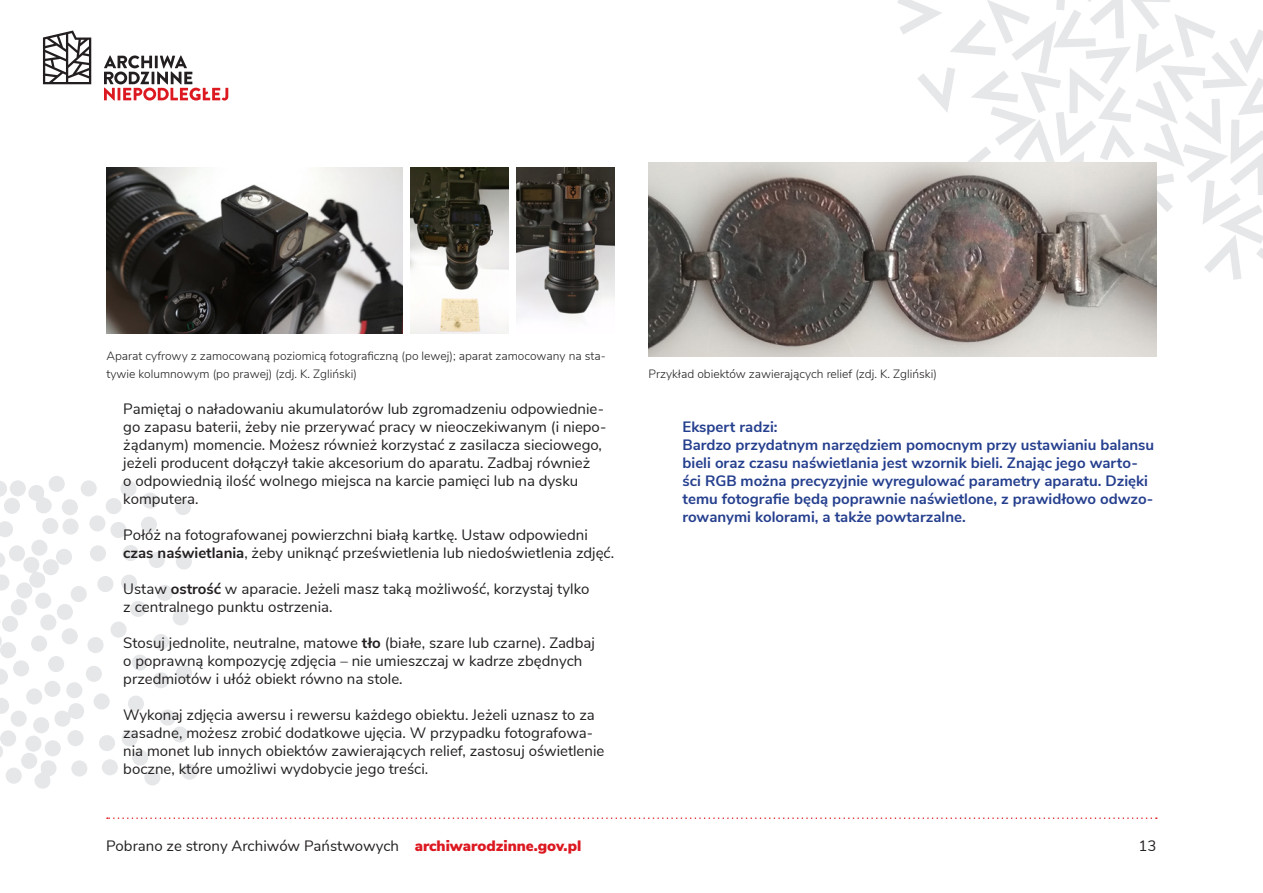
<style>
.page{position:relative;width:1263px;height:893px;background:#fff}
.page>*{position:absolute;margin:0;border:0;box-sizing:border-box;transform-origin:0 0}
.tekst_wcięcie{font:15px/18px "Nunito Sans";color:#231f20}
.wyroznienie{font:700 15px/18px "Nunito Sans";color:#253f8e}
.podpis_foto{font:300 12px/18px "Nunito Sans";color:#231f20}
.s1{font-weight:700}
.s2{font-weight:900;color:#dc1820}
</style>
<div class="page">
<svg style="left:897px;top:0;width:366px;height:280px"></svg>
<svg style="left:23px;top:557px;width:22px;height:31px"></svg>
<svg style="left:54px;top:703px;width:30px;height:24px"></svg>
<svg style="left:28px;top:485px;width:24px;height:28px"></svg>
<svg style="left:34px;top:760px;width:23px;height:29px"></svg>
<div style="left:86px;top:666px;width:16px;height:16px;background:#e6e7e9;border-radius:50%"></div>
<div style="left:11px;top:710px;width:16px;height:17px;background:#e6e7e9;border-radius:50%"></div>
<div style="left:49px;top:476px;width:16px;height:16px;background:#e6e7e9;border-radius:50%"></div>
<div style="left:153px;top:672px;width:16px;height:16px;background:#e6e7e9;border-radius:50%"></div>
<div style="left:122px;top:730px;width:16px;height:16px;background:#e6e7e9;border-radius:50%"></div>
<div style="left:97px;top:576px;width:16px;height:16px;background:#e6e7e9;border-radius:50%"></div>
<div style="left:121px;top:575px;width:16px;height:16px;background:#e6e7e9;border-radius:50%"></div>
<svg style="left:0;top:574px;width:9px;height:17px"></svg>
<div style="left:0;top:730px;width:16px;height:16px;background:#e6e7e9;border-radius:50%"></div>
<div style="left:48px;top:656px;width:16px;height:16px;background:#e6e7e9;border-radius:50%"></div>
<div style="left:25px;top:736px;width:16px;height:16px;background:#e6e7e9;border-radius:50%"></div>
<div style="left:42px;top:518px;width:16px;height:16px;background:#e6e7e9;border-radius:50%"></div>
<div style="left:172px;top:726px;width:16px;height:16px;background:#e6e7e9;border-radius:50%"></div>
<div style="left:71px;top:586px;width:16px;height:16px;background:#e6e7e9;border-radius:50%"></div>
<div style="left:45px;top:740px;width:16px;height:16px;background:#e6e7e9;border-radius:50%"></div>
<div style="left:132px;top:749px;width:16px;height:17px;background:#e6e7e9;border-radius:50%"></div>
<div style="left:4px;top:498px;width:16px;height:16px;background:#e6e7e9;border-radius:50%"></div>
<div style="left:6px;top:768px;width:16px;height:16px;background:#e6e7e9;border-radius:50%"></div>
<div style="left:120px;top:481px;width:17px;height:16px;background:#e6e7e9;border-radius:50%"></div>
<div style="left:11px;top:599px;width:16px;height:16px;background:#e6e7e9;border-radius:50%"></div>
<div style="left:160px;top:709px;width:16px;height:17px;background:#e6e7e9;border-radius:50%"></div>
<div style="left:10px;top:480px;width:16px;height:16px;background:#e6e7e9;border-radius:50%"></div>
<div style="left:110px;top:622px;width:17px;height:16px;background:#e6e7e9;border-radius:50%"></div>
<div style="left:176px;top:553px;width:16px;height:16px;background:#e6e7e9;border-radius:50%"></div>
<svg style="left:0;top:553px;width:5px;height:14px"></svg>
<div style="left:56px;top:549px;width:16px;height:16px;background:#e6e7e9;border-radius:50%"></div>
<div style="left:153px;top:634px;width:16px;height:16px;background:#e6e7e9;border-radius:50%"></div>
<div style="left:102px;top:759px;width:16px;height:16px;background:#e6e7e9;border-radius:50%"></div>
<div style="left:99px;top:735px;width:16px;height:16px;background:#e6e7e9;border-radius:50%"></div>
<svg style="left:0;top:746px;width:3px;height:11px"></svg>
<div style="left:66px;top:682px;width:16px;height:16px;background:#e6e7e9;border-radius:50%"></div>
<svg style="left:0;top:521px;width:13px;height:16px"></svg>
<div style="left:110px;top:522px;width:17px;height:16px;background:#e6e7e9;border-radius:50%"></div>
<div style="left:128px;top:696px;width:16px;height:16px;background:#e6e7e9;border-radius:50%"></div>
<div style="left:35px;top:593px;width:16px;height:16px;background:#e6e7e9;border-radius:50%"></div>
<div style="left:142px;top:493px;width:16px;height:16px;background:#e6e7e9;border-radius:50%"></div>
<div style="left:157px;top:585px;width:16px;height:16px;background:#e6e7e9;border-radius:50%"></div>
<div style="left:149px;top:552px;width:16px;height:16px;background:#e6e7e9;border-radius:50%"></div>
<div style="left:0;top:642px;width:16px;height:16px;background:#e6e7e9;border-radius:50%"></div>
<div style="left:144px;top:769px;width:17px;height:16px;background:#e6e7e9;border-radius:50%"></div>
<div style="left:16px;top:582px;width:16px;height:16px;background:#e6e7e9;border-radius:50%"></div>
<div style="left:33px;top:717px;width:16px;height:16px;background:#e6e7e9;border-radius:50%"></div>
<div style="left:62px;top:628px;width:16px;height:16px;background:#e6e7e9;border-radius:50%"></div>
<div style="left:21px;top:753px;width:16px;height:16px;background:#e6e7e9;border-radius:50%"></div>
<div style="left:89px;top:515px;width:16px;height:16px;background:#e6e7e9;border-radius:50%"></div>
<div style="left:90px;top:545px;width:16px;height:16px;background:#e6e7e9;border-radius:50%"></div>
<div style="left:62px;top:499px;width:16px;height:16px;background:#e6e7e9;border-radius:50%"></div>
<div style="left:26px;top:688px;width:16px;height:16px;background:#e6e7e9;border-radius:50%"></div>
<div style="left:106px;top:498px;width:16px;height:16px;background:#e6e7e9;border-radius:50%"></div>
<div style="left:81px;top:480px;width:16px;height:16px;background:#e6e7e9;border-radius:50%"></div>
<div style="left:2px;top:616px;width:16px;height:16px;background:#e6e7e9;border-radius:50%"></div>
<div style="left:9px;top:545px;width:16px;height:16px;background:#e6e7e9;border-radius:50%"></div>
<div style="left:44px;top:681px;width:16px;height:16px;background:#e6e7e9;border-radius:50%"></div>
<svg style="left:0;top:669px;width:8px;height:16px"></svg>
<div style="left:181px;top:764px;width:17px;height:16px;background:#e6e7e9;border-radius:50%"></div>
<div style="left:173px;top:609px;width:16px;height:17px;background:#e6e7e9;border-radius:50%"></div>
<svg style="left:0;top:637px;width:2px;height:11px"></svg>
<div style="left:40px;top:614px;width:16px;height:16px;background:#e6e7e9;border-radius:50%"></div>
<div style="left:31px;top:635px;width:16px;height:17px;background:#e6e7e9;border-radius:50%"></div>
<div style="left:175px;top:499px;width:16px;height:16px;background:#e6e7e9;border-radius:50%"></div>
<div style="left:176px;top:665px;width:16px;height:16px;background:#e6e7e9;border-radius:50%"></div>
<svg style="left:0;top:698px;width:9px;height:16px"></svg>
<div style="left:43px;top:559px;width:16px;height:16px;background:#e6e7e9;border-radius:50%"></div>
<div style="left:13px;top:660px;width:16px;height:16px;background:#e6e7e9;border-radius:50%"></div>
<div style="left:67px;top:730px;width:17px;height:16px;background:#e6e7e9;border-radius:50%"></div>
<div style="left:62px;top:518px;width:17px;height:17px;background:#e6e7e9;border-radius:50%"></div>
<div style="left:71px;top:760px;width:16px;height:16px;background:#e6e7e9;border-radius:50%"></div>
<div style="left:57px;top:604px;width:16px;height:16px;background:#e6e7e9;border-radius:50%"></div>
<div style="left:132px;top:655px;width:16px;height:16px;background:#e6e7e9;border-radius:50%"></div>
<div style="left:94px;top:693px;width:16px;height:16px;background:#e6e7e9;border-radius:50%"></div>
<div style="left:141px;top:516px;width:16px;height:17px;background:#e6e7e9;border-radius:50%"></div>
<div style="left:31px;top:540px;width:16px;height:16px;background:#e6e7e9;border-radius:50%"></div>
<div style="left:130px;top:601px;width:16px;height:16px;background:#e6e7e9;border-radius:50%"></div>
<svg style="left:0;top:481px;width:7px;height:16px"></svg>
<div style="left:122px;top:545px;width:17px;height:16px;background:#e6e7e9;border-radius:50%"></div>
<div style="left:87px;top:637px;width:17px;height:16px;background:#e6e7e9;border-radius:50%"></div>
<svg style="left:104px;top:55px;width:124px;height:46px"></svg>
<svg style="left:43px;top:31px;width:48px;height:53px"></svg>
<svg style="left:107px;top:817px;width:1050px;height:2px"></svg>
<img style="left:106px;top:168px;width:297px;height:166px">
<img style="left:410px;top:168px;width:98px;height:166px">
<img style="left:516px;top:168px;width:98px;height:151px">
<img style="left:648px;top:162px;width:509px;height:194px">
<p class="podpis_foto" style="left:106px;top:346px;width:501px">Aparat cyfrowy z zamocowaną poziomicą fotograficzną (po lewej); aparat zamocowany na sta&shy;tywie kolumnowym (po prawej) (zdj. K. Zgliński)</p>
<p class="tekst_wcięcie" style="left:123px;top:399px;width:485px">Pamiętaj o naładowaniu akumulatorów lub zgromadzeniu odpowiednie&shy;go zapasu baterii, żeby nie przerywać pracy w nieoczekiwanym (i niepo&shy;żądanym) momencie. Możesz również korzystać z zasilacza sieciowego, jeżeli producent dołączył takie akcesorium do aparatu. Zadbaj również<br>o odpowiednią ilość wolnego miejsca na karcie pamięci lub na dysku komputera.</p>
<p class="tekst_wcięcie" style="left:123px;top:525px;width:493px">Połóż na fotografowanej powierzchni białą kartkę. Ustaw odpowiedni <span class="s1">czas naświetlania</span>, żeby uniknąć prześwietlenia lub niedoświetlenia zdjęć.</p>
<p class="tekst_wcięcie" style="left:123px;top:579px;width:468px">Ustaw <span class="s1">ostrość</span> w aparacie. Jeżeli masz taką możliwość, korzystaj tylko z centralnego punktu ostrzenia.</p>
<p class="tekst_wcięcie" style="left:123px;top:633px;width:473px">Stosuj jednolite, neutralne, matowe <span class="s1">tło</span> (białe, szare lub czarne). Zadbaj o poprawną kompozycję zdjęcia – nie umieszczaj w kadrze zbędnych przedmiotów i ułóż obiekt równo na stole.</p>
<p class="tekst_wcięcie" style="left:123px;top:705px;width:483px">Wykonaj zdjęcia awersu i rewersu każdego obiektu. Jeżeli uznasz to za zasadne, możesz zrobić dodatkowe ujęcia. W przypadku fotografowa&shy;nia monet lub innych obiektów zawierających relief, zastosuj oświetlenie boczne, które umożliwi wydobycie jego treści.</p>
<p class="podpis_foto" style="left:648px;top:364px;width:290px">Przykład obiektów zawierających relief (zdj. K. Zgliński)</p>
<p class="wyroznienie" style="left:682px;top:417px;width:97px">Ekspert radzi:</p>
<p class="wyroznienie" style="left:682px;top:435px;width:473px">Bardzo przydatnym narzędziem pomocnym przy ustawianiu balansu bieli oraz czasu naświetlania jest wzornik bieli. Znając jego warto&shy;ści RGB można precyzyjnie wyregulować parametry aparatu. Dzięki temu fotografie będą poprawnie naświetlone, z prawidłowo odwzo&shy;rowanymi kolorami, a także powtarzalne.</p>
<p class="tekst_wcięcie" style="left:106px;top:836px;width:477px">Pobrano ze strony Archiwów Państwowych <span class="s2">archiwarodzinne.gov.pl</span></p>
<p class="tekst_wcięcie" style="left:1138px;top:836px;width:19px">13</p>
</div>
